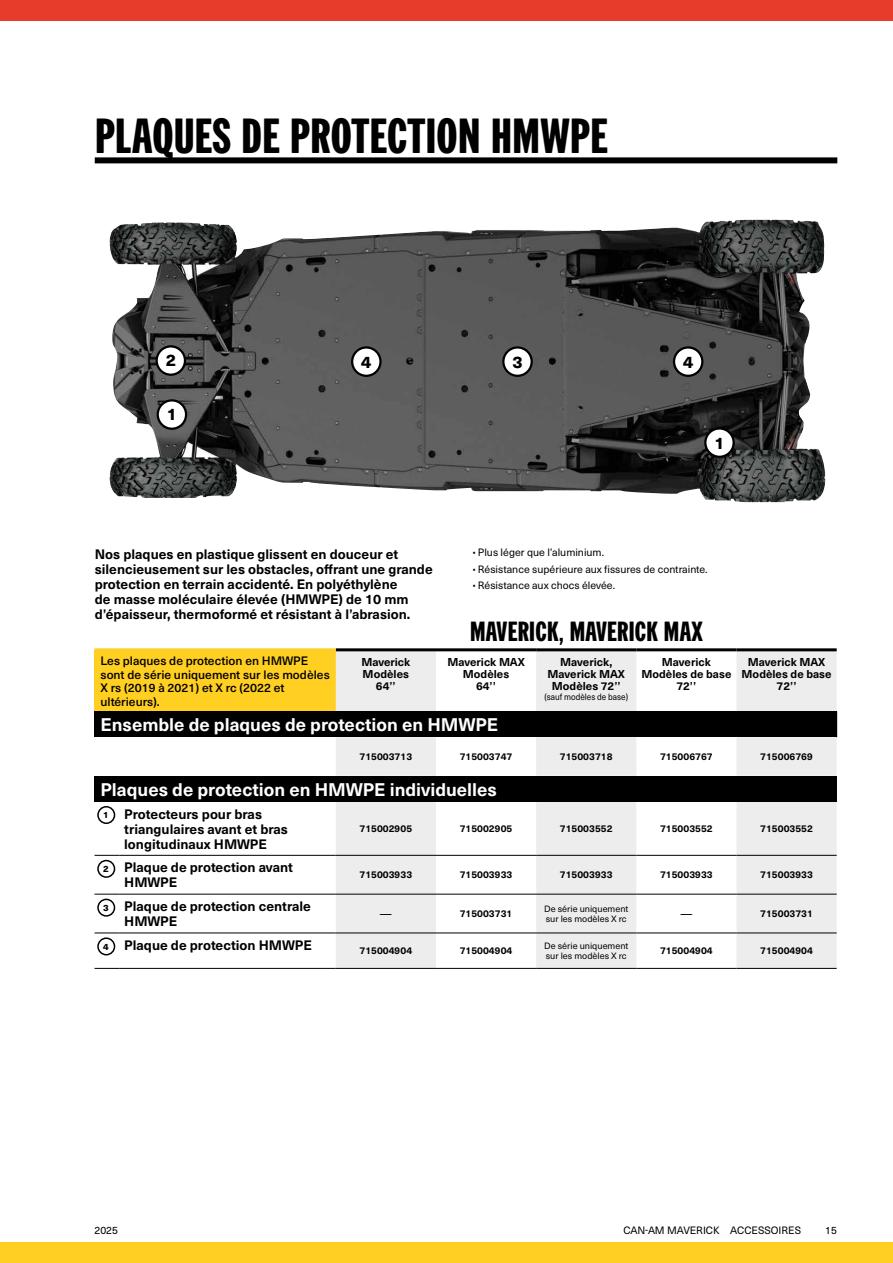
<style>
.page{position:relative;width:893px;height:1263px;background:#fff}
.page>*{position:absolute;margin:0;border:0;box-sizing:border-box;transform-origin:0 0}
.t1{font:700 48px "Can Am Gothic";letter-spacing:.01em;color:#000}
.t2{font:700 27px "Can Am Gothic";letter-spacing:.01em;color:#000}
.t3{font:700 18px "Neue Haas Unica W1 G";color:#fff}
.t4{font:800 16.5px "Neue Haas Unica W1 G";color:#000}
.t5{font:700 13.5px/15px "Neue Haas Unica W1 G";color:#000}
.t6{font:500 12px/13.5px "Neue Haas Unica W1 G";color:#000}
.t7{font:12px "Neue Haas Unica W1 G";color:#000}
.t8{font:700 11.25px/12px "Neue Haas Unica W1 G";color:#000;text-align:center}
.t9{font:10.5px/16.4px "Neue Haas Unica W1 G";color:#000}
.t10{font:700 9.75px "Neue Haas Unica W1 G";color:#000}
.t11{font:9px/9.8px "Neue Haas Unica W1 G";color:#000}
.t12{font:9px "Neue Haas Unica W1 G";color:#000;scale:.9 1}
.s1{font-weight:800}
.s2{font-weight:800;font-size:9px}
</style>
<div class="page">
<img style="left:109px;top:220px;width:717px;height:282px">
<div style="left:158px;top:400px;width:28px;height:29px;background:#fff;border-radius:50%"></div>
<div style="left:157px;top:399px;width:30px;height:31px;border:2px solid #000;border-radius:50%"></div>
<div style="left:157px;top:346px;width:28px;height:29px;background:#fff;border-radius:50%"></div>
<div style="left:156px;top:345px;width:30px;height:31px;border:2px solid #000;border-radius:50%"></div>
<svg style="left:503px;top:347px;width:29px;height:29px"></svg>
<div style="left:502px;top:346px;width:31px;height:31px;border:2px solid #000;border-radius:50%"></div>
<div style="left:352px;top:347px;width:28px;height:29px;background:#fff;border-radius:50%"></div>
<div style="left:351px;top:346px;width:31px;height:31px;border:2px solid #000;border-radius:50%"></div>
<div style="left:674px;top:347px;width:28px;height:29px;background:#fff;border-radius:50%"></div>
<div style="left:673px;top:346px;width:30px;height:31px;border:2px solid #000;border-radius:50%"></div>
<svg style="left:705px;top:428px;width:29px;height:29px"></svg>
<div style="left:704px;top:427px;width:31px;height:31px;border:2px solid #000;border-radius:50%"></div>
<div style="left:94px;top:650px;width:242px;height:61px;background:#ffcf21"></div>
<svg style="left:336px;top:651px;width:501px;height:204px;fill:#ededed"></svg>
<div style="left:94px;top:711px;width:743px;height:26px;background:#000"></div>
<div style="left:94px;top:776px;width:743px;height:25px;background:#000"></div>
<svg style="left:336px;top:856px;width:501px;height:112px;fill:#ededed"></svg>
<svg style="left:94px;top:855px;width:26px;height:1px"></svg>
<hr style="left:120px;top:855px;width:216px;height:1px;background:#000">
<hr style="left:336px;top:855px;width:100px;height:1px;background:#000">
<hr style="left:436px;top:855px;width:100px;height:1px;background:#000">
<hr style="left:536px;top:855px;width:100px;height:1px;background:#000">
<hr style="left:636px;top:855px;width:100px;height:1px;background:#000">
<hr style="left:736px;top:855px;width:101px;height:1px;background:#000">
<svg style="left:94px;top:894px;width:26px;height:1px"></svg>
<hr style="left:120px;top:894px;width:216px;height:1px;background:#000">
<hr style="left:336px;top:894px;width:100px;height:1px;background:#000">
<hr style="left:436px;top:894px;width:100px;height:1px;background:#000">
<hr style="left:536px;top:894px;width:100px;height:1px;background:#000">
<hr style="left:636px;top:894px;width:100px;height:1px;background:#000">
<svg style="left:94px;top:932px;width:26px;height:1px"></svg>
<hr style="left:120px;top:932px;width:216px;height:1px;background:#000">
<hr style="left:336px;top:932px;width:100px;height:1px;background:#000">
<hr style="left:436px;top:932px;width:100px;height:1px;background:#000">
<hr style="left:536px;top:932px;width:100px;height:1px;background:#000">
<hr style="left:636px;top:932px;width:100px;height:1px;background:#000">
<svg style="left:94px;top:968px;width:26px;height:1px"></svg>
<hr style="left:120px;top:968px;width:216px;height:1px;background:#000">
<hr style="left:336px;top:968px;width:100px;height:1px;background:#000">
<hr style="left:436px;top:968px;width:100px;height:1px;background:#000">
<hr style="left:536px;top:968px;width:100px;height:1px;background:#000">
<hr style="left:636px;top:968px;width:100px;height:1px;background:#000">
<hr style="left:736px;top:968px;width:101px;height:1px;background:#000">
<hr style="left:736px;top:894px;width:101px;height:1px;background:#000">
<hr style="left:336px;top:648px;width:100px;height:3px;background:#000">
<hr style="left:436px;top:648px;width:100px;height:3px;background:#000">
<hr style="left:536px;top:648px;width:100px;height:3px;background:#000">
<hr style="left:636px;top:648px;width:100px;height:3px;background:#000">
<hr style="left:736px;top:648px;width:101px;height:3px;background:#000">
<hr style="left:94px;top:648px;width:26px;height:3px;background:#ffcf21">
<hr style="left:120px;top:648px;width:216px;height:3px;background:#ffcf21">
<hr style="left:736px;top:932px;width:101px;height:1px;background:#000">
<div style="left:97px;top:806px;width:18px;height:18px;border:2px solid #000;border-radius:50%"></div>
<div style="left:97px;top:860px;width:18px;height:18px;border:2px solid #000;border-radius:50%"></div>
<div style="left:97px;top:899px;width:18px;height:18px;border:2px solid #000;border-radius:50%"></div>
<div style="left:97px;top:937px;width:18px;height:18px;border:2px solid #000;border-radius:50%"></div>
<div style="left:95px;top:157px;width:742px;height:6px;background:#000"></div>
<div style="left:0;top:0;width:893px;height:21px;background:#e73b2b"></div>
<div style="left:0;top:1242px;width:893px;height:21px;background:#ffcf21"></div>
<h1 class="t1" style="left:95px;top:104px;width:514px">PLAQUES DE PROTECTION HMWPE</h1>
<p class="t4" style="left:166px;top:348px;width:12px">2</p>
<p class="t4" style="left:361px;top:349px;width:12px">4</p>
<p class="t4" style="left:512px;top:349px;width:12px">3</p>
<p class="t4" style="left:683px;top:349px;width:12px">4</p>
<p class="t4" style="left:167px;top:402px;width:12px">1</p>
<p class="t4" style="left:714px;top:430px;width:12px">1</p>
<p class="t5" style="left:95px;top:545px;width:340px">Nos plaques en plastique glissent en douceur et silencieusement sur les obstacles, offrant une grande protection en terrain accidenté. En polyéthylène<br>de masse moléculaire élevée (HMWPE) de 10 mm d’épaisseur, thermoformé et résistant à l’abrasion.</p>
<p class="t9" style="left:473px;top:544px;width:236px"><span class="s1">·</span> Plus léger que l’aluminium.<br><span class="s1">·</span> Résistance supérieure aux fissures de contrainte. <span class="s1">·</span> Résistance aux chocs élevée.</p>
<h2 class="t2" style="left:470px;top:613px;width:234px">MAVERICK, MAVERICK MAX</h2>
<p class="t6" style="left:100px;top:653px;width:231px">Les plaques de protection en HMWPE sont de série uniquement sur les modèles<br>X rs (2019 à 2021) et X rc (2022 et ultérieurs).</p>
<p class="t8" style="left:361px;top:655px;width:51px">Maverick<br>Modèles<br>64’’</p>
<p class="t8" style="left:447px;top:655px;width:79px">Maverick MAX<br>Modèles<br>64’’</p>
<p class="t8" style="left:547px;top:655px;width:79px">Maverick,<br>Maverick MAX<br>Modèles 72’’</p>
<p class="t12" style="left:544px;top:690px;width:94px">(sauf modèles de base)</p>
<p class="t8" style="left:641px;top:655px;width:92px">Maverick<br>Modèles de base<br>72’’</p>
<p class="t8" style="left:741px;top:655px;width:92px">Maverick MAX<br>Modèles de base<br>72’’</p>
<h3 class="t3" style="left:100px;top:711px;width:399px">Ensemble de plaques de protection en HMWPE</h3>
<p class="t10" style="left:360px;top:749px;width:54px">715003713</p>
<p class="t10" style="left:460px;top:749px;width:54px">715003747</p>
<p class="t10" style="left:560px;top:749px;width:54px">715003718</p>
<p class="t10" style="left:660px;top:749px;width:54px">715006767</p>
<p class="t10" style="left:760px;top:749px;width:54px">715006769</p>
<h3 class="t3" style="left:100px;top:775px;width:398px">Plaques de protection en HMWPE individuelles</h3>
<p class="t5" style="left:124px;top:805px;width:165px;text-indent:-21px"><span class="s2">1</span> Protecteurs pour bras triangulaires avant et bras longitudinaux HMWPE</p>
<p class="t10" style="left:360px;top:821px;width:54px">715002905</p>
<p class="t10" style="left:460px;top:821px;width:54px">715002905</p>
<p class="t10" style="left:560px;top:821px;width:54px">715003552</p>
<p class="t10" style="left:660px;top:821px;width:54px">715003552</p>
<p class="t10" style="left:760px;top:821px;width:54px">715003552</p>
<p class="t5" style="left:124px;top:859px;width:170px;text-indent:-21px"><span class="s2">2</span> Plaque de protection avant<br>HMWPE</p>
<p class="t10" style="left:360px;top:867px;width:54px">715003933</p>
<p class="t10" style="left:460px;top:867px;width:54px">715003933</p>
<p class="t10" style="left:560px;top:867px;width:54px">715003933</p>
<p class="t10" style="left:660px;top:867px;width:54px">715003933</p>
<p class="t10" style="left:760px;top:867px;width:54px">715003933</p>
<p class="t5" style="left:124px;top:898px;width:188px;text-indent:-21px"><span class="s2">3</span> Plaque de protection centrale<br>HMWPE</p>
<p class="t7" style="left:380px;top:905px;width:13px">—</p>
<p class="t10" style="left:460px;top:906px;width:54px">715003731</p>
<p class="t11" style="left:544px;top:903px;width:86px">De série uniquement sur les modèles X rc</p>
<p class="t7" style="left:680px;top:905px;width:13px">—</p>
<p class="t10" style="left:760px;top:906px;width:54px">715003731</p>
<p class="t5" style="left:103px;top:937px;width:210px"><span class="s2">4</span> Plaque de protection HMWPE</p>
<p class="t10" style="left:360px;top:943px;width:54px">715004904</p>
<p class="t10" style="left:460px;top:943px;width:54px">715004904</p>
<p class="t11" style="left:544px;top:941px;width:86px">De série uniquement sur les modèles X rc</p>
<p class="t10" style="left:660px;top:943px;width:54px">715004904</p>
<p class="t10" style="left:760px;top:943px;width:54px">715004904</p>
<p class="t9" style="left:94px;top:1221px;width:25px">2025</p>
<p class="t9" style="left:623px;top:1221px;width:179px">CAN-AM MAVERICK ACCESSOIRES</p>
<p class="t9" style="left:825px;top:1221px;width:13px">15</p>
</div>
